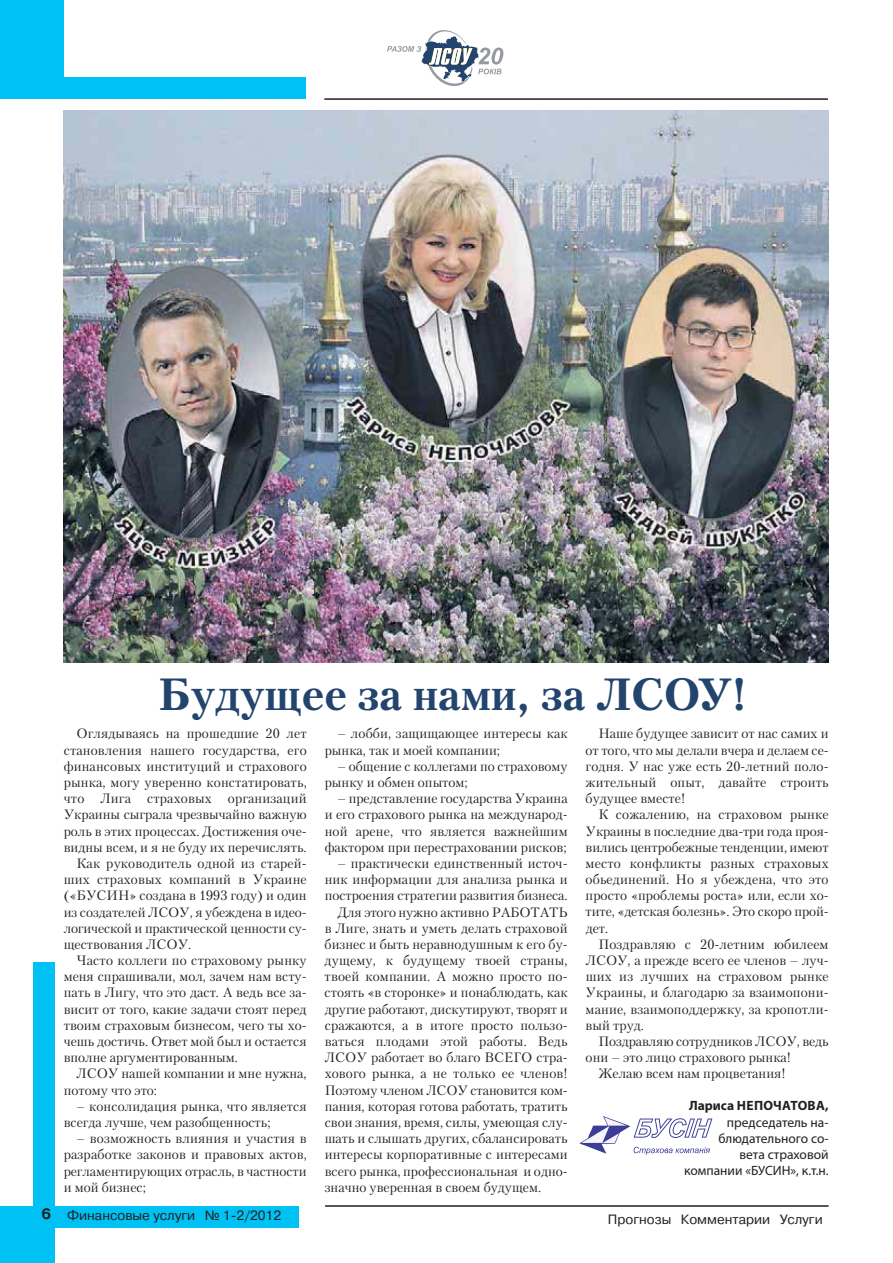
<style>
.page{position:relative;width:893px;height:1263px;background:#fff}
.page>*{position:absolute;margin:0;border:0;box-sizing:border-box;transform-origin:0 0}
.t1{font:700 45px "Petersburg C";color:#22446d}
.t2{font:13.5px/16.2px "Petersburg C";color:#231f20;text-align:justify}
.t3{font:13.5px/16.2px "Myriad Pro";color:#231f20;text-align:right}
.t4{font:13.5px "Pragmatica C";color:#231f20}
.t5{font:700 13.5px "Myriad Pro";letter-spacing:.01em;color:#231f20}
.s1{font-weight:700;font-size:15px}
</style>
<div class="page">
<div style="left:0;top:0;width:64px;height:99px;background:#00c1f3"></div>
<div style="left:0;top:78px;width:306px;height:21px;background:#00c1f3"></div>
<div style="left:0;top:1206px;width:298px;height:21px;background:#00c1f3"></div>
<div style="left:0;top:1224px;width:38px;height:38px;background:#00c1f3"></div>
<div style="left:33px;top:962px;width:22px;height:300px;background:#00c1f3"></div>
<hr style="left:324px;top:98px;width:504px;height:2px;background:#231f20">
<hr style="left:325px;top:1205px;width:504px;height:2px;background:#231f20">
<svg style="left:387px;top:30px;width:116px;height:56px"></svg>
<svg style="left:579px;top:1116px;width:133px;height:39px"></svg>
<img style="left:64px;top:110px;width:765px;height:553px">
<h1 class="t1" style="left:159px;top:667px;width:589px">Будущее за нами, за ЛСОУ!</h1>
<p class="t2" style="left:76px;top:727px;width:232px">Оглядываясь на прошедшие 20 лет</p>
<p class="t2" style="left:64px;top:743px;width:244px">становления нашего государства, его</p>
<p class="t2" style="left:64px;top:759px;width:244px">финансовых институций и страхового</p>
<p class="t2" style="left:64px;top:776px;width:244px">рынка, могу уверенно констатировать,</p>
<p class="t2" style="left:64px;top:792px;width:244px">что Лига страховых организаций</p>
<p class="t2" style="left:64px;top:808px;width:244px">Украины сыграла чрезвычайно важную</p>
<p class="t2" style="left:64px;top:824px;width:244px">роль в этих процессах. Достижения оче-</p>
<p class="t2" style="left:64px;top:840px;width:244px">видны всем, и я не буду их перечислять.</p>
<p class="t2" style="left:76px;top:857px;width:232px">Как руководитель одной из старей-</p>
<p class="t2" style="left:64px;top:873px;width:244px">ших страховых компаний в Украине</p>
<p class="t2" style="left:64px;top:889px;width:244px">(«БУСИН» создана в 1993 году) и один</p>
<p class="t2" style="left:64px;top:905px;width:244px">из создателей ЛСОУ, я убеждена в идео-</p>
<p class="t2" style="left:64px;top:921px;width:244px">логической и практической ценности су-</p>
<p class="t2" style="left:64px;top:937px;width:129px">ществования ЛСОУ.</p>
<p class="t2" style="left:76px;top:954px;width:232px">Часто коллеги по страховому рынку</p>
<p class="t2" style="left:64px;top:970px;width:244px">меня спрашивали, мол, зачем нам всту-</p>
<p class="t2" style="left:64px;top:986px;width:244px">пать в Лигу, что это даст. А ведь все за-</p>
<p class="t2" style="left:64px;top:1002px;width:244px">висит от того, какие задачи стоят перед</p>
<p class="t2" style="left:64px;top:1018px;width:244px">твоим страховым бизнесом, чего ты хо-</p>
<p class="t2" style="left:64px;top:1035px;width:244px">чешь достичь. Ответ мой был и остается</p>
<p class="t2" style="left:64px;top:1051px;width:176px">вполне аргументированным.</p>
<p class="t2" style="left:76px;top:1067px;width:232px">ЛСОУ нашей компании и мне нужна,</p>
<p class="t2" style="left:64px;top:1083px;width:95px">потому что это:</p>
<p class="t2" style="left:64px;top:1099px;width:244px;text-indent:13px">– консолидация рынка, что является всегда лучше, чем разобщенность;</p>
<p class="t2" style="left:64px;top:1132px;width:244px;text-indent:13px">– возможность влияния и участия в разработке законов и правовых актов, регламентирующих отрасль, в частности и мой бизнес;</p>
<p class="t2" style="left:325px;top:727px;width:244px;text-indent:13px">– лобби, защищающее интересы как рынка, так и моей компании;</p>
<p class="t2" style="left:325px;top:759px;width:244px;text-indent:13px">– общение с коллегами по страховому рынку и обмен опытом;</p>
<p class="t2" style="left:325px;top:792px;width:244px;text-indent:13px">– представление государства Украина и его страхового рынка на международ&shy;ной арене, что является важнейшим фактором при перестраховании рисков;</p>
<p class="t2" style="left:337px;top:857px;width:232px">– практически единственный источ-</p>
<p class="t2" style="left:325px;top:873px;width:244px">ник информации для анализа рынка и</p>
<p class="t2" style="left:325px;top:889px;width:244px">построения стратегии развития бизнеса.</p>
<p class="t2" style="left:337px;top:905px;width:232px">Для этого нужно активно РАБОТАТЬ</p>
<p class="t2" style="left:325px;top:921px;width:244px">в Лиге, знать и уметь делать страховой</p>
<p class="t2" style="left:325px;top:937px;width:244px">бизнес и быть неравнодушным к его бу-</p>
<p class="t2" style="left:325px;top:954px;width:244px">дущему, к будущему твоей страны,</p>
<p class="t2" style="left:325px;top:970px;width:244px">твоей компании. А можно просто по-</p>
<p class="t2" style="left:325px;top:986px;width:244px">стоять «в сторонке» и понаблюдать, как</p>
<p class="t2" style="left:325px;top:1002px;width:244px">другие работают, дискутируют, творят и</p>
<p class="t2" style="left:325px;top:1018px;width:244px">сражаются, а в итоге просто пользо-</p>
<p class="t2" style="left:325px;top:1035px;width:244px">ваться плодами этой работы. Ведь</p>
<p class="t2" style="left:325px;top:1051px;width:244px">ЛСОУ работает во благо ВСЕГО стра-</p>
<p class="t2" style="left:325px;top:1067px;width:244px">хового рынка, а не только ее членов!</p>
<p class="t2" style="left:325px;top:1083px;width:244px">Поэтому членом ЛСОУ становится ком-</p>
<p class="t2" style="left:325px;top:1099px;width:244px">пания, которая готова работать, тратить</p>
<p class="t2" style="left:325px;top:1116px;width:244px">свои знания, время, силы, умеющая слу-</p>
<p class="t2" style="left:325px;top:1132px;width:244px">шать и слышать других, сбалансировать</p>
<p class="t2" style="left:325px;top:1148px;width:244px">интересы корпоративные с интересами</p>
<p class="t2" style="left:325px;top:1164px;width:244px">всего рынка, профессиональная и одно-</p>
<p class="t2" style="left:325px;top:1180px;width:218px">значно уверенная в своем будущем.</p>
<p class="t2" style="left:586px;top:727px;width:244px;text-indent:13px">Наше будущее зависит от нас самих и от того, что мы делали вчера и делаем се&shy;годня. У нас уже есть 20-летний поло&shy;жительный опыт, давайте строить будущее вместе!</p>
<p class="t2" style="left:586px;top:808px;width:244px;text-indent:13px">К сожалению, на страховом рынке Украины в последние два-три года проя&shy;вились центробежные тенденции, имеют место конфликты разных страховых обьединений. Но я убеждена, что это просто «проблемы роста» или, если хо&shy;тите, «детская болезнь». Это скоро прой&shy;дет.</p>
<p class="t2" style="left:586px;top:937px;width:244px;text-indent:13px">Поздравляю с 20-летним юбилеем ЛСОУ, а прежде всего ее членов – луч&shy;ших из лучших на страховом рынке Украины, и благодарю за взаимопони&shy;мание, взаимоподдержку, за кропотли&shy;вый труд.</p>
<p class="t2" style="left:598px;top:1035px;width:232px">Поздравляю сотрудников ЛСОУ, ведь</p>
<p class="t2" style="left:586px;top:1051px;width:207px">они – это лицо страхового рынка!</p>
<p class="t2" style="left:598px;top:1067px;width:189px">Желаю всем нам процветания!</p>
<p class="t5" style="left:689px;top:1098px;width:141px">Лариса НЕПОЧАТОВА,</p>
<p class="t3" style="left:684px;top:1114px;width:146px">председатель на&shy;блюдательного со-<br>вета страховой компании «БУСИН», к.т.н.</p>
<p class="t4" style="left:41px;top:1208px;width:241px"><span class="s1">6</span> Финансовые услуги № 1-2/2012</p>
<p class="t4" style="left:608px;top:1212px;width:216px">Прогнозы Комментарии Услуги</p>
</div>
